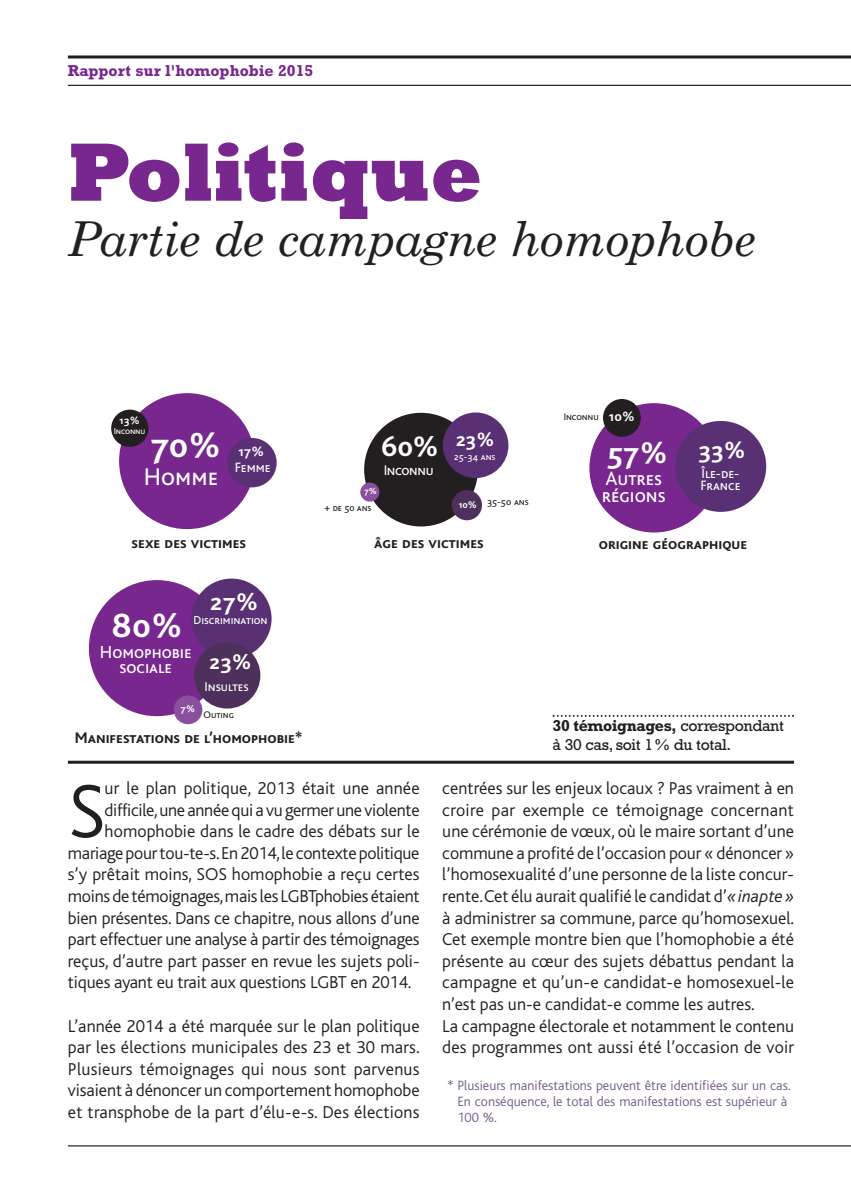
<style>
.page{position:relative;width:851px;height:1191px;background:#fff}
.page>*{position:absolute;margin:0;border:0;box-sizing:border-box;transform-origin:0 0}
.t1{font:800 84px "Rockwell";color:#77278d;scale:.9 1}
.t2{font:300 79px "Bliss Icelandic";color:#231f20}
.t3{font:italic 48px "Century Schoolbook";letter-spacing:-.01em;color:#231f20}
.t4{font:700 36.4px "Bliss Caps";color:#fff}
.t5{font:700 35.2px "Bliss Caps";color:#fff}
.t6{font:700 31.4px "Bliss Caps";color:#fff}
.t7{font:700 29.4px "Bliss Caps";color:#fff}
.t8{font:25.2px "Bliss Caps";color:#fff}
.t9{font:700 25.2px "Bliss Caps";color:#fff}
.t10{font:700 24.6px "Bliss Caps";color:#fff}
.t11{font:700 22.2px "Bliss Caps";color:#fff}
.t12{font:20.2px/16.8px "Bliss Caps";color:#fff}
.t13{font:700 20.2px "Bliss Caps";color:#fff}
.t14{font:18.2px/15.2px "Bliss Caps";color:#fff;text-align:center}
.t15{font:300 18px/21.6px "Bliss Icelandic";color:#231f20;text-align:justify}
.t16{font:700 16.2px "Bliss Icelandic Caps";color:#231f20}
.t17{font:16px/19.2px "Rockwell";letter-spacing:-.02em;color:#231f20}
.t18{font:700 16px "Rockwell";color:#77278d}
.t19{font:14.6px "Bliss Icelandic Caps";letter-spacing:-.025em;color:#fff}
.t20{font:14.2px/12.2px "Bliss Icelandic Caps";color:#fff}
.t21{font:700 14.2px "Bliss Caps";color:#fff}
.t22{font:300 14px/16px "Bliss";color:#735f8a}
.t23{font:13.4px "Bliss Icelandic Caps";color:#fff}
.t24{font:12.2px "Bliss Icelandic Caps";color:#fff}
.t25{font:700 11.2px "Bliss Caps";color:#fff}
.t26{font:10.2px "Bliss Icelandic Caps";letter-spacing:-.015em;color:#231f20}
.t27{font:10.2px "Bliss Caps";color:#fff}
.t28{font:10.2px "Bliss Caps";color:#231f20}
.t29{font:700 10.2px "Bliss Caps";color:#fff}
.t30{font:9px "Bliss Icelandic Caps";letter-spacing:-.015em;color:#fff}
.t31{font:700 9px "Bliss Caps";color:#fff}
.s1{font-family:"Bliss Caps";font-weight:700;font-size:14.2px;color:#fff}
.s2{font-weight:700}
.s3{font-style:italic}
</style>
<div class="page">
<hr style="left:68px;top:55px;width:782px;height:3px;background:#231f20">
<hr style="left:68px;top:85px;width:782px;height:1px;background:#231f20">
<hr style="left:68px;top:1145px;width:782px;height:1px;background:#231f20">
<div style="left:119px;top:393px;width:136px;height:136px;background:#77278d;border-radius:50%"></div>
<div style="left:227px;top:438px;width:49px;height:49px;background:#583073;border-radius:50%"></div>
<div style="left:111px;top:409px;width:37px;height:38px;background:#231f20;border-radius:50%"></div>
<div style="left:589px;top:403px;width:129px;height:129px;background:#77278d;border-radius:50%"></div>
<div style="left:675px;top:421px;width:91px;height:91px;background:#583073;border-radius:50%"></div>
<div style="left:603px;top:399px;width:37px;height:38px;background:#231f20;border-radius:50%"></div>
<div style="left:364px;top:413px;width:114px;height:113px;background:#231f20;border-radius:50%"></div>
<div style="left:451px;top:490px;width:31px;height:30px;background:#4d315c;border-radius:50%"></div>
<div style="left:443px;top:412px;width:65px;height:66px;background:#583073;border-radius:50%"></div>
<div style="left:360px;top:482px;width:19px;height:19px;background:#8b509d;border-radius:50%"></div>
<div style="left:89px;top:580px;width:136px;height:136px;background:#77278d;border-radius:50%"></div>
<div style="left:191px;top:578px;width:80px;height:80px;background:#583073;border-radius:50%"></div>
<div style="left:194px;top:642px;width:66px;height:66px;background:#4d315c;border-radius:50%"></div>
<div style="left:174px;top:695px;width:28px;height:29px;background:#8b509d;border-radius:50%"></div>
<hr style="left:68px;top:760px;width:726px;height:3px;background:#231f20">
<svg style="left:552px;top:715px;width:242px;height:2px"></svg>
<p class="t18" style="left:68px;top:65px;width:247px">Rapport sur l'homophobie 2015</p>
<h1 class="t1" style="left:68px;top:144px;width:462px">Politique</h1>
<h3 class="t3" style="left:68px;top:221px;width:689px">Partie de campagne homophobe</h3>
<p class="t25" style="left:119px;top:413px;width:22px">13%</p>
<p class="t30" style="left:114px;top:426px;width:33px">Inconnu</p>
<h3 class="t4" style="left:150px;top:423px;width:72px">70%</h3>
<h3 class="t8" style="left:144px;top:462px;width:75px">Homme</h3>
<p class="t21" style="left:238px;top:442px;width:27px">17%</p>
<p class="t20" style="left:235px;top:460px;width:37px">Femme</p>
<p class="t16" style="left:132px;top:533px;width:116px">sexe des victimes</p>
<h3 class="t9" style="left:209px;top:586px;width:50px">27%</h3>
<h3 class="t5" style="left:112px;top:604px;width:72px">80%</h3>
<p class="t24" style="left:193px;top:613px;width:76px">Discrimination</p>
<p class="t14" style="left:100px;top:644px;width:93px">Homophobie sociale</p>
<p class="t29" style="left:180px;top:702px;width:16px">7%</p>
<p class="t11" style="left:209px;top:648px;width:45px">23%</p>
<p class="t23" style="left:204px;top:678px;width:45px">Insultes</p>
<p class="t26" style="left:203px;top:708px;width:32px">Outing</p>
<p class="t16" style="left:75px;top:728px;width:229px">Manifestations de l’homophobie*</p>
<h3 class="t7" style="left:381px;top:429px;width:59px">60%</h3>
<p class="t31" style="left:364px;top:486px;width:14px">7%</p>
<p class="t26" style="left:324px;top:501px;width:49px">+ de 50 ans</p>
<p class="t19" style="left:383px;top:462px;width:51px">Inconnu</p>
<p class="t13" style="left:455px;top:427px;width:41px">23%</p>
<p class="t27" style="left:454px;top:450px;width:43px">25-34 ans</p>
<p class="t28" style="left:487px;top:495px;width:43px">35-50 ans</p>
<p class="t29" style="left:458px;top:499px;width:20px">10%</p>
<p class="t16" style="left:374px;top:532px;width:111px">âge des victimes</p>
<p class="t26" style="left:563px;top:410px;width:73px">Inconnu <span class="s1">10%</span></p>
<h3 class="t6" style="left:606px;top:433px;width:62px">57%</h3>
<p class="t12" style="left:602px;top:469px;width:65px">Autres régions</p>
<h3 class="t10" style="left:698px;top:435px;width:49px">33%</h3>
<p class="t20" style="left:700px;top:466px;width:42px">Île-de-<br>France</p>
<p class="t16" style="left:598px;top:534px;width:150px">origine géographique</p>
<p class="t17" style="left:552px;top:717px;width:233px"><span class="s2">30 témoignages,</span> correspondant à 30 cas, soit 1% du total.</p>
<h2 class="t2" style="left:68px;top:780px;width:39px">S</h2>
<p class="t15" style="left:105px;top:779px;width:316px">ur le plan politique, 2013 était une année</p>
<p class="t15" style="left:105px;top:800px;width:316px">difficile,une année qui a vu germer une violente</p>
<p class="t15" style="left:105px;top:822px;width:316px">homophobie dans le cadre des débats sur le</p>
<p class="t15" style="left:68px;top:843px;width:353px">mariage pour tou-te-s.En 2014,le contexte politique</p>
<p class="t15" style="left:68px;top:865px;width:353px">s’y prêtait moins, SOS homophobie a reçu certes</p>
<p class="t15" style="left:68px;top:887px;width:353px">moins de témoignages,mais les LGBTphobies étaient</p>
<p class="t15" style="left:68px;top:908px;width:353px">bien présentes. Dans ce chapitre, nous allons d’une</p>
<p class="t15" style="left:68px;top:930px;width:353px">part effectuer une analyse à partir des témoignages</p>
<p class="t15" style="left:68px;top:951px;width:353px">reçus, d’autre part passer en revue les sujets poli-</p>
<p class="t15" style="left:68px;top:973px;width:345px">tiques ayant eu trait aux questions LGBT en 2014.</p>
<p class="t15" style="left:68px;top:1016px;width:353px">L’année 2014 a été marquée sur le plan politique par les élections municipales des 23 et 30 mars.<br>Plusieurs témoignages qui nous sont parvenus visaient à dénoncer un comportement homophobe et transphobe de la part d’élu-e-s. Des élections</p>
<p class="t15" style="left:442px;top:779px;width:353px;text-align:left">centrées sur les enjeux locaux ? Pas vraiment à en croire par exemple ce témoignage concernant une cérémonie de vœux, où le maire sortant d’une commune a profité de l’occasion pour « dénoncer» l’homosexualité d’une personne de la liste concur&shy;rente.Cet élu aurait qualifié le candidat d’<span class="s3">« inapte » </span>à administrer sa commune, parce qu’homosexuel.<br>Cet exemple montre bien que l’homophobie a été présente au cœur des sujets débattus pendant la campagne et qu’un-e candidat-e homosexuel-le n’est pas un-e candidat-e comme les autres.<br>La campagne électorale et notamment le contenu des programmes ont aussi été l’occasion de voir</p>
<p class="t22" style="left:457px;top:1078px;width:335px;text-indent:-10px">* Plusieurs manifestations peuvent être identifiées sur un cas.<br>En conséquence, le total des manifestations est supérieur à<br>100 %.</p>
</div>
